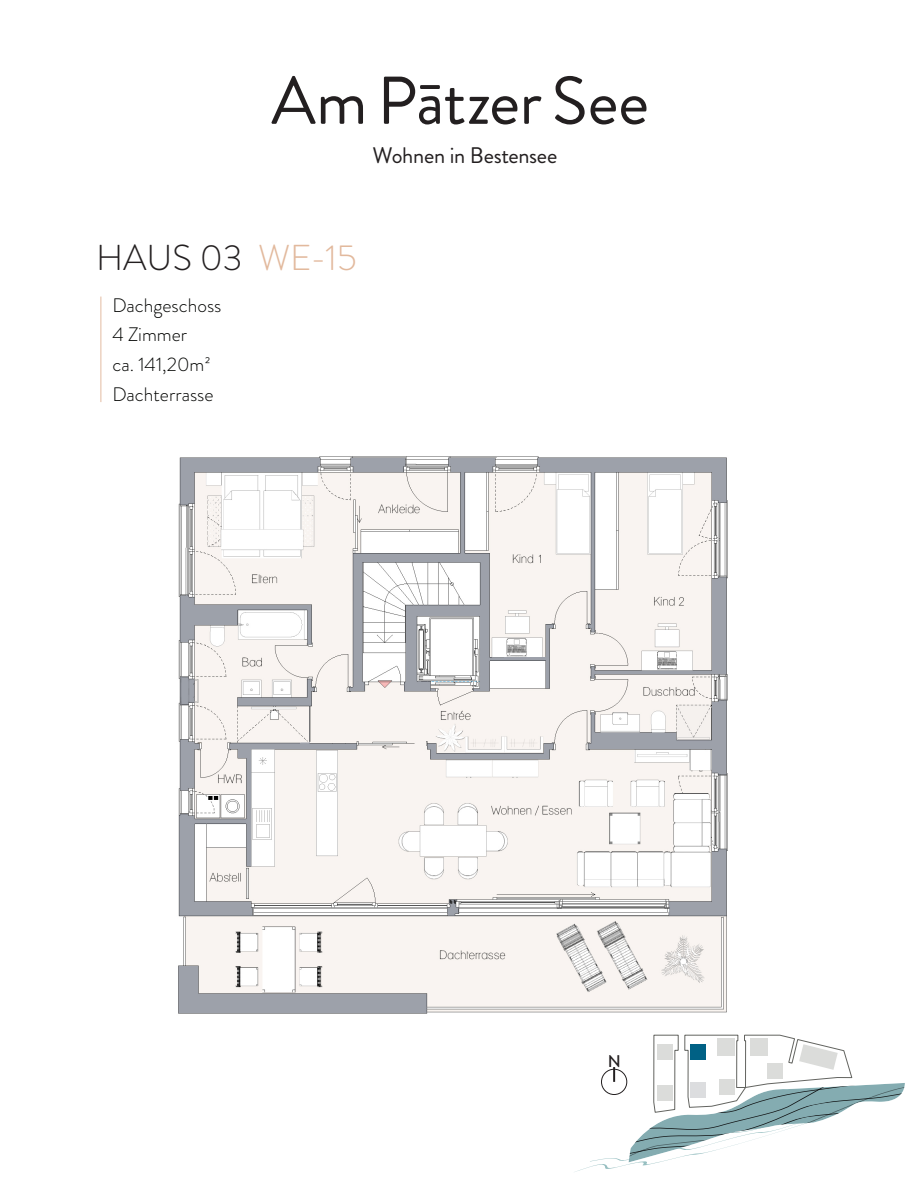
<style>
.page{position:relative;width:918px;height:1188px;background:#fff}
.page>*{position:absolute;margin:0;border:0;box-sizing:border-box;transform-origin:0 0}
.t1{font:300 36px "Brandon Grotesque";color:#231f20}
.t2{font:22.5px "Brandon Grotesque";letter-spacing:-.015em;color:#231f20}
.t3{font:300 19.5px "Brandon Grotesque";color:#040503}
.t4{font:500 16.95px "Brandon Grotesque";color:#231f20}
.s1{color:#e2b99d}
</style>
<div class="page">
<img style="left:178px;top:456px;width:560px;height:579px">
<svg style="left:271px;top:76px;width:376px;height:49px"></svg>
<hr style="left:100px;top:297px;width:1px;height:105px;background:#e6c3ac">
<svg style="left:575px;top:1035px;width:330px;height:137px"></svg>
<div style="left:657px;top:1045px;width:15px;height:15px;background:#dbdcda"></div>
<div style="left:690px;top:1045px;width:16px;height:15px;background:#006185"></div>
<p class="t2" style="left:373px;top:140px;width:186px">Wohnen in Bestensee</p>
<p class="t1" style="left:96px;top:233px;width:262px">HAUS 03 <span class="s1">WE-15</span></p>
<p class="t3" style="left:112px;top:292px;width:111px">Dachgeschoss</p>
<p class="t3" style="left:112px;top:321px;width:76px">4 Zimmer</p>
<p class="t3" style="left:112px;top:351px;width:100px">ca. 141,20m2</p>
<p class="t3" style="left:112px;top:381px;width:103px">Dachterrasse</p>
<p class="t4" style="left:608px;top:1049px;width:15px">N</p>
</div>
